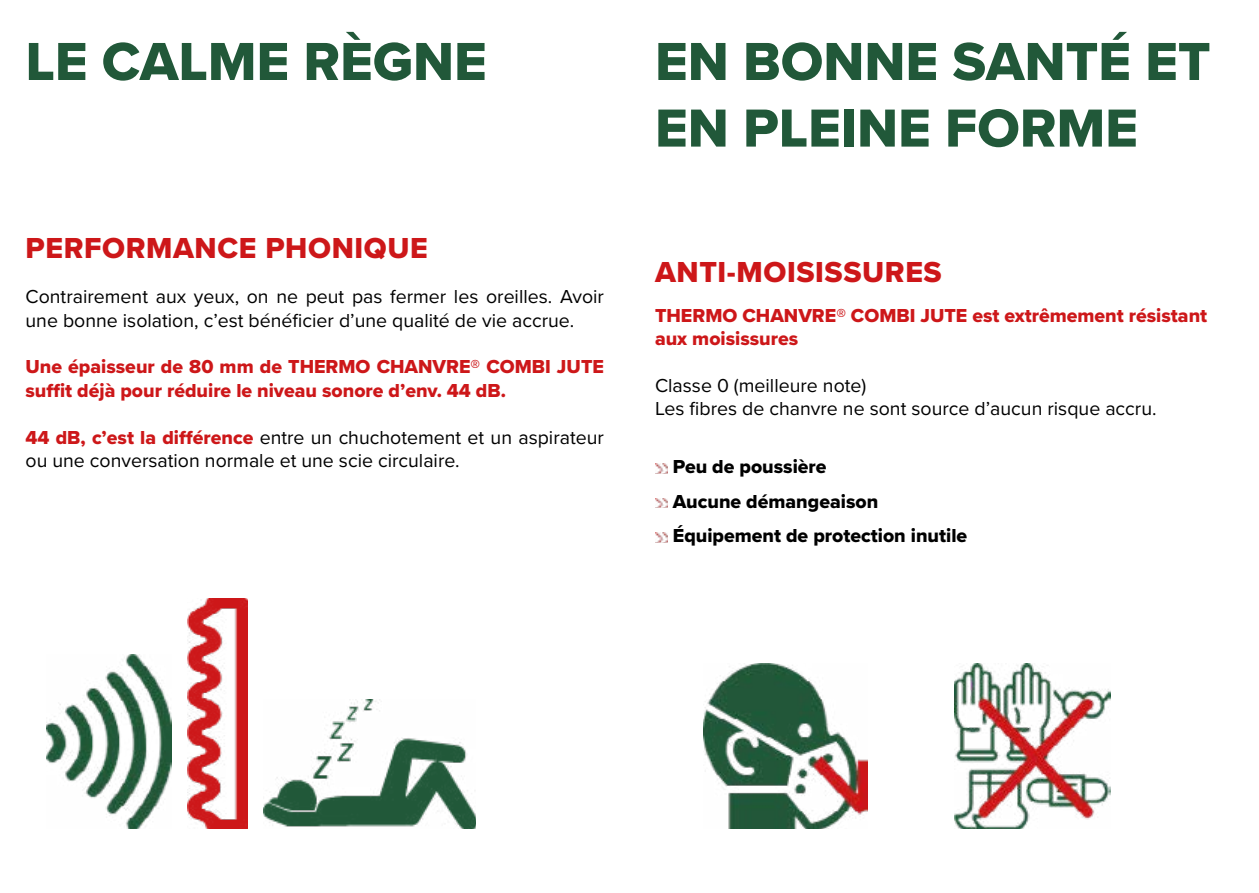
<style>
.page{position:relative;width:1259px;height:893px;background:#fff}
.page>*{position:absolute;margin:0;border:0;box-sizing:border-box;transform-origin:0 0}
.t1{font:55.5px/66.6px "Proxima Nova Extrabld";color:#215839}
.t2{font:30px "Proxima Nova Extrabld";letter-spacing:.02em;color:#cd1719}
.t3{font:19.5px/23.4px "Proxima Nova";color:#000}
.t4{font:19.5px/23.4px "Proxima Nova Extrabld";color:#cd1719}
.t5{font:19.5px/34.5px "Proxima Nova Extrabld";color:#000}
.s1{font-family:"Proxima Nova Extrabld";color:#cd1719}
</style>
<div class="page">
<svg style="left:655px;top:464px;width:13px;height:9px"></svg>
<svg style="left:655px;top:498px;width:13px;height:10px"></svg>
<svg style="left:655px;top:533px;width:13px;height:9px"></svg>
<img style="left:263px;top:700px;width:212px;height:129px">
<img style="left:187px;top:598px;width:61px;height:231px">
<img style="left:47px;top:655px;width:124px;height:174px">
<img style="left:704px;top:664px;width:164px;height:165px">
<img style="left:955px;top:664px;width:155px;height:165px">
<h1 class="t1" style="left:26px;top:27px;width:463px">LE CALME RÈGNE</h1>
<h1 class="t1" style="left:655px;top:27px;width:557px">EN BONNE SANTÉ ET<br>EN PLEINE FORME</h1>
<h2 class="t2" style="left:26px;top:225px;width:404px">PERFORMANCE PHONIQUE</h2>
<p class="t3" style="left:26px;top:284px;width:580px">Contrairement aux yeux, on ne peut pas fermer les oreilles. Avoir une bonne isolation, c’est bénéficier d’une qualité de vie accrue.</p>
<p class="t4" style="left:26px;top:355px;width:580px">Une épaisseur de 80 mm de THERMO CHANVRE® COMBI JUTE suffit déjà pour réduire le niveau sonore d’env. 44 dB.</p>
<p class="t3" style="left:26px;top:424px;width:580px"><span class="s1">44 dB, c’est la différence</span> entre un chuchotement et un aspirateur ou une conversation normale et une scie circulaire.</p>
<h2 class="t2" style="left:655px;top:250px;width:288px">ANTI-MOISISSURES</h2>
<p class="t4" style="left:655px;top:303px;width:554px">THERMO CHANVRE® COMBI JUTE est extrêmement résistant aux moisissures</p>
<p class="t3" style="left:655px;top:373px;width:503px">Classe 0 (meilleure note)<br>Les fibres de chanvre ne sont source d’aucun risque accru.</p>
<p class="t5" style="left:673px;top:449px;width:296px">Peu de poussière<br>Aucune démangeaison<br>Équipement de protection inutile</p>
</div>
